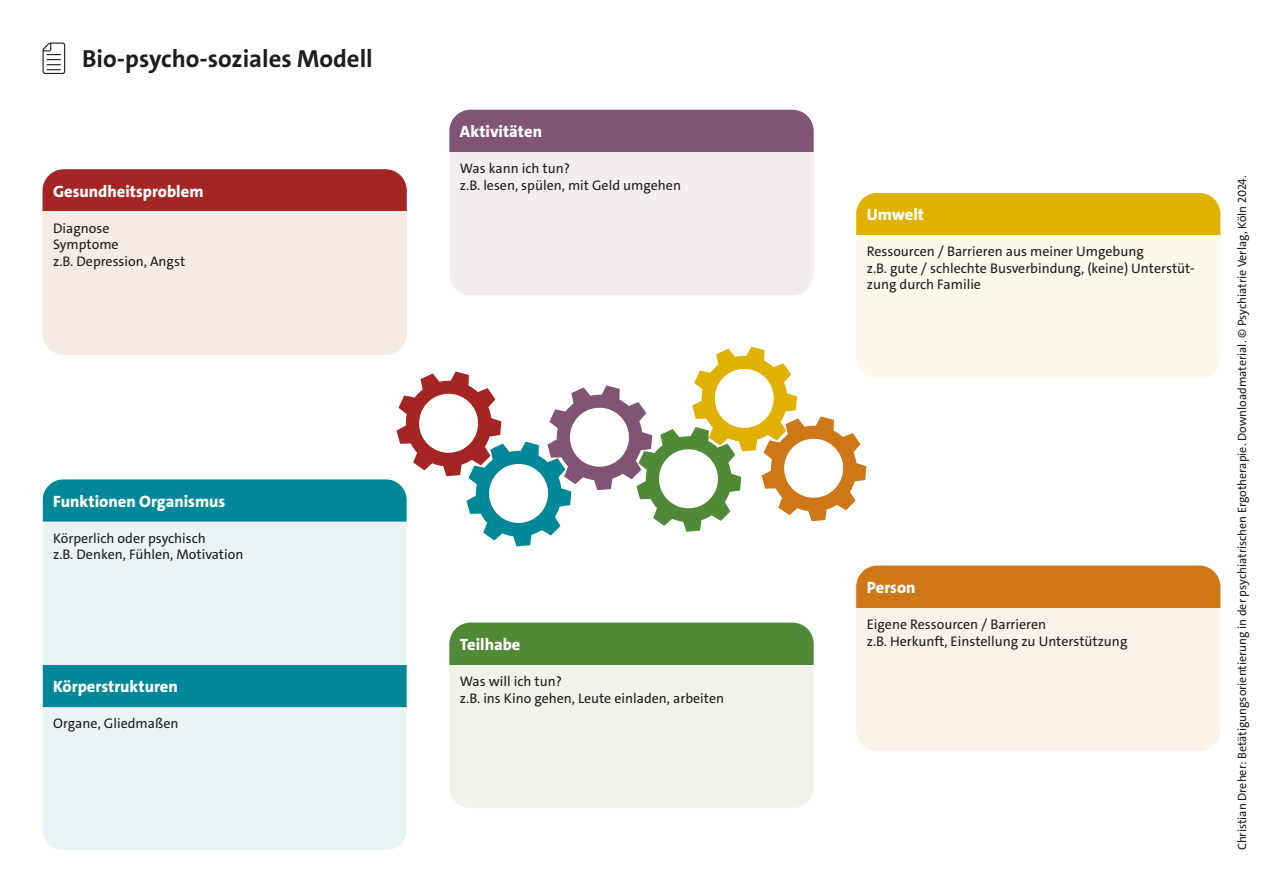
<style>
.page{position:relative;width:1263px;height:893px;background:#fff}
.page>*{position:absolute;margin:0;border:0;box-sizing:border-box;transform-origin:0 0}
.t1{font:700 24.75px "The Sans C4 s";color:#1d1d1b}
.t2{font:800 16.5px "The Sans C4 s";color:#fff}
.t3{font:13.95px/16.5px "The Sans C4 s";color:#1d1d1b}
.t4{font:12px "The Sans C4 s";color:#1d1d1b}
</style>
<div class="page">
<svg style="left:43px;top:43px;width:22px;height:31px"></svg>
<svg style="left:396px;top:347px;width:470px;height:199px"></svg>
<div style="left:449px;top:622px;width:365px;height:43px;background:#518a36"></div>
<div style="left:449px;top:665px;width:365px;height:143px;background:#f0f3eb"></div>
<div style="left:856px;top:566px;width:364px;height:42px;background:#ce7717"></div>
<div style="left:856px;top:608px;width:364px;height:143px;background:#fbf2e9"></div>
<div style="left:856px;top:193px;width:364px;height:42px;background:#e0b100"></div>
<div style="left:856px;top:235px;width:364px;height:143px;background:#fdf8ec"></div>
<div style="left:449px;top:110px;width:365px;height:42px;background:#815474"></div>
<div style="left:449px;top:152px;width:365px;height:143px;background:#f2edf1"></div>
<div style="left:43px;top:169px;width:364px;height:43px;background:#a42523"></div>
<div style="left:43px;top:212px;width:364px;height:143px;background:#f6eae5"></div>
<div style="left:43px;top:479px;width:364px;height:43px;background:#089"></div>
<svg style="left:43px;top:522px;width:364px;height:328px;background:#cce5ea"></svg>
<h1 class="t1" style="left:82px;top:43px;width:292px">Bio-psycho-soziales Modell</h1>
<p class="t2" style="left:53px;top:180px;width:152px">Gesundheitsproblem</p>
<p class="t3" style="left:53px;top:220px;width:134px">Diagnose<br>Symptome<br>z.B. Depression, Angst</p>
<p class="t2" style="left:460px;top:121px;width:84px">Aktivitäten</p>
<p class="t3" style="left:460px;top:160px;width:223px">Was kann ich tun?<br>z.B. lesen, spülen, mit Geld umgehen</p>
<p class="t2" style="left:53px;top:490px;width:174px">Funktionen Organismus</p>
<p class="t3" style="left:53px;top:530px;width:192px">Körperlich oder psychisch<br>z.B. Denken, Fühlen, Motivation</p>
<p class="t2" style="left:53px;top:676px;width:126px">Körperstrukturen</p>
<p class="t3" style="left:53px;top:715px;width:127px">Organe, Gliedmaßen</p>
<p class="t2" style="left:460px;top:634px;width:62px">Teilhabe</p>
<p class="t3" style="left:460px;top:673px;width:266px">Was will ich tun?<br>z.B. ins Kino gehen, Leute einladen, arbeiten</p>
<p class="t2" style="left:867px;top:204px;width:59px">Umwelt</p>
<p class="t3" style="left:867px;top:243px;width:329px">Ressourcen / Barrieren aus meiner Umgebung<br>z.B. gute / schlechte Busverbindung, (keine) Unterstüt&shy;zung durch Familie</p>
<p class="t2" style="left:867px;top:577px;width:50px">Person</p>
<p class="t3" style="left:867px;top:616px;width:262px">Eigene Ressourcen / Barrieren<br>z.B. Herkunft, Einstellung zu Unterstützung</p>
<p class="t4" style="left:1234px;top:850px;width:677px;rotate:-90deg">Christian Dreher: Betätigungsorientierung in der psychiatrischen Ergotherapie. Downloadmaterial. © Psychiatrie Verlag, Köln 2024.</p>
</div>
